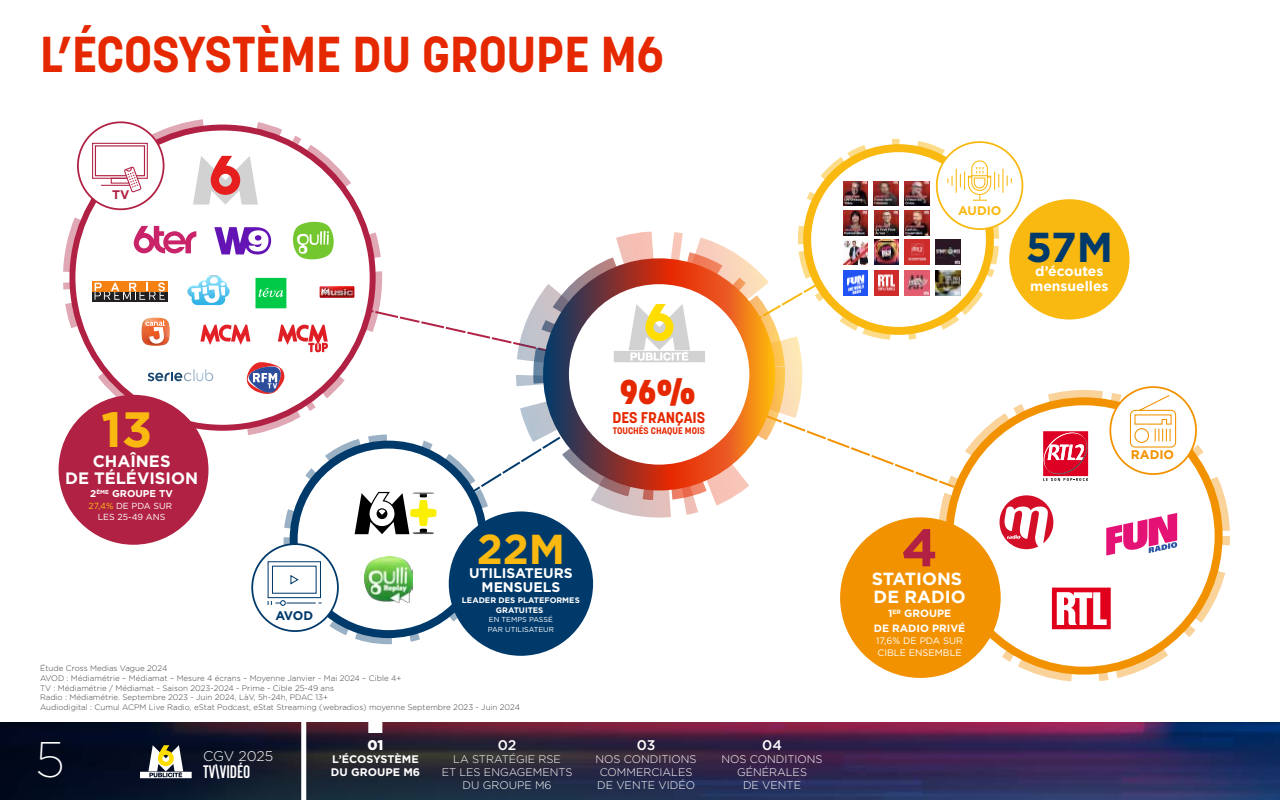
<style>
.page{position:relative;width:1280px;height:800px;background:#fff}
.page>*{position:absolute;margin:0;border:0;box-sizing:border-box;transform-origin:0 0}
.t1{font:700 52.8px "Gotham";color:#b12143}
.t2{font:700 50px "Korolev";color:#e62800}
.t3{font:200 50px "Gotham";color:#fff}
.t4{font:700 49.6px "Gotham";color:#f9b911}
.t5{font:700 41.8px "Gotham";color:#f9b911}
.t6{font:700 41.8px "Gotham";color:#003a6b}
.t7{font:800 34.1px "Korolev";color:#e62800}
.t8{font:700 18px "Korolev Compressed";color:#fff}
.t9{font:700 17.6px/18.3px "Gotham";color:#fff}
.t10{font:700 16.5px/17.1px "Gotham";color:#fff;text-align:center}
.t11{font:700 15.5px "Korolev";color:#e62800}
.t12{font:300 14px "Gotham";letter-spacing:-.01em;color:#fff}
.t13{font:500 14px "Gotham";color:#fff}
.t14{font:900 14px "Gotham";color:#fff}
.t15{font:14px "European Pi Std 3";color:#fff}
.t16{font:700 13.9px/15.3px "Gotham";color:#fff;text-align:center}
.t17{font:700 12.5px "Gotham";color:#f9b911}
.t18{font:700 12.5px "Gotham";color:#f39200}
.t19{font:700 12.5px "Gotham";color:#003a6b}
.t20{font:700 12.5px "Gotham";color:#b12143}
.t21{font:300 11px/13.2px "Gotham";color:#fff;text-align:center}
.t22{font:700 11px/13.2px "Gotham";color:#fff}
.t23{font:700 10.5px/14.4px "Gotham";color:#fff;text-align:center}
.t24{font:700 9.9px "Gotham";color:#fff}
.t25{font:700 9.5px "Korolev";color:#e62800}
.t26{font:9.4px/12.1px "Gotham";color:#fff}
.t27{font:8.8px/11.4px "Gotham";color:#fff;text-align:center}
.t28{font:300 8px/9.6px "Gotham";color:#404040}
.t29{font:700 8px/9.6px "Gotham";color:#fff;text-align:center}
.t30{font:7.2px/9.6px "Gotham";color:#fff}
.s1{color:#f9b911}
</style>
<div class="page">
<img style="left:0;top:722px;width:1280px;height:78px">
<div style="left:301px;top:722px;width:5px;height:78px;background:#fff"></div>
<svg style="left:336px;top:275px;width:180px;height:103px"></svg>
<svg style="left:386px;top:373px;width:197px;height:173px"></svg>
<svg style="left:802px;top:378px;width:270px;height:161px"></svg>
<div style="left:290px;top:441px;width:197px;height:197px;background:#003a6b;border-radius:50%"></div>
<div style="left:284px;top:434px;width:209px;height:210px;border:12px dashed #003a6b;border-radius:50%"></div>
<div style="left:294px;top:445px;width:189px;height:189px;background:#fff;border-radius:50%"></div>
<div style="left:290px;top:441px;width:197px;height:197px;border:8px solid #003a6b;border-radius:50%"></div>
<div style="left:63px;top:118px;width:319px;height:319px;border:16px dashed #b12143;border-radius:50%"></div>
<div style="left:72px;top:128px;width:301px;height:300px;background:#fff;border-radius:50%"></div>
<svg style="left:134px;top:226px;width:62px;height:27px"></svg>
<svg style="left:193px;top:156px;width:65px;height:49px"></svg>
<svg style="left:92px;top:291px;width:75px;height:10px"></svg>
<svg style="left:92px;top:281px;width:75px;height:10px"></svg>
<svg style="left:95px;top:282px;width:70px;height:18px"></svg>
<svg style="left:293px;top:222px;width:41px;height:37px"></svg>
<svg style="left:255px;top:278px;width:31px;height:30px"></svg>
<svg style="left:214px;top:227px;width:57px;height:28px"></svg>
<img style="left:188px;top:275px;width:42px;height:30px">
<svg style="left:191px;top:276px;width:34px;height:27px"></svg>
<img style="left:142px;top:318px;width:28px;height:28px">
<svg style="left:145px;top:321px;width:20px;height:23px"></svg>
<svg style="left:200px;top:325px;width:50px;height:20px"></svg>
<svg style="left:278px;top:325px;width:50px;height:27px"></svg>
<svg style="left:148px;top:369px;width:65px;height:12px"></svg>
<svg style="left:246px;top:362px;width:39px;height:32px"></svg>
<img style="left:320px;top:286px;width:34px;height:12px">
<div style="left:252px;top:544px;width:86px;height:87px;background:#fff;border-radius:50%"></div>
<div style="left:251px;top:543px;width:88px;height:89px;border:2px solid #003a6b;border-radius:50%"></div>
<div style="left:268px;top:561px;width:53px;height:37px;border:1px solid #003a6b"></div>
<svg style="left:290px;top:575px;width:9px;height:10px"></svg>
<svg style="left:268px;top:600px;width:54px;height:6px"></svg>
<svg style="left:516px;top:307px;width:286px;height:211px"></svg>
<svg style="left:533px;top:257px;width:252px;height:243px"></svg>
<svg style="left:556px;top:271px;width:206px;height:207px"></svg>
<div style="left:543px;top:258px;width:232px;height:232px;border:26px solid #fff;border-radius:50%"></div>
<svg style="left:944px;top:396px;width:280px;height:280px;background:#f5a936"></svg>
<div style="left:938px;top:390px;width:292px;height:292px;border:12px dashed #f39200;border-radius:50%"></div>
<div style="left:949px;top:401px;width:270px;height:270px;background:#fff;border-radius:50%"></div>
<div style="left:945px;top:397px;width:278px;height:278px;border:8px solid #f39200;border-radius:50%"></div>
<svg style="left:1043px;top:431px;width:46px;height:50px;background:#df465f"></svg>
<svg style="left:1106px;top:513px;width:71px;height:43px"></svg>
<svg style="left:614px;top:139px;width:398px;height:239px"></svg>
<svg style="left:355px;top:492px;width:81px;height:42px"></svg>
<div style="left:78px;top:122px;width:86px;height:87px;background:#fff;border-radius:50%"></div>
<div style="left:77px;top:121px;width:87px;height:89px;border:2px solid #b12143;border-radius:50%"></div>
<div style="left:92px;top:143px;width:56px;height:36px;border:1px solid #b12143"></div>
<div style="left:95px;top:145px;width:50px;height:31px;border:1px solid #b12143"></div>
<div style="left:111px;top:178px;width:18px;height:6px;border:1px solid #b12143"></div>
<hr style="left:101px;top:185px;width:38px;height:1px;background:#b12143">
<svg style="left:123px;top:166px;width:19px;height:27px"></svg>
<div style="left:1110px;top:387px;width:86px;height:87px;background:#fff;border-radius:50%"></div>
<div style="left:1109px;top:386px;width:88px;height:89px;border:2px solid #f39200;border-radius:50%"></div>
<svg style="left:1129px;top:394px;width:48px;height:54px"></svg>
<img style="left:843px;top:181px;width:25px;height:25px">
<img style="left:843px;top:210px;width:25px;height:25px">
<img style="left:874px;top:210px;width:25px;height:25px">
<img style="left:936px;top:271px;width:24px;height:24px">
<img style="left:936px;top:240px;width:24px;height:25px">
<img style="left:874px;top:181px;width:25px;height:25px">
<img style="left:905px;top:211px;width:25px;height:24px">
<img style="left:905px;top:181px;width:24px;height:25px">
<img style="left:843px;top:240px;width:25px;height:25px">
<img style="left:874px;top:240px;width:25px;height:25px">
<img style="left:905px;top:240px;width:25px;height:25px">
<img style="left:843px;top:271px;width:25px;height:24px">
<img style="left:874px;top:271px;width:25px;height:24px">
<img style="left:905px;top:271px;width:24px;height:24px">
<div style="left:59px;top:395px;width:149px;height:150px;background:#b12143;border-radius:50%"></div>
<div style="left:449px;top:511px;width:144px;height:145px;background:#003a6b;border-radius:50%"></div>
<div style="left:1009px;top:199px;width:121px;height:121px;background:#f9b911;border-radius:50%"></div>
<div style="left:840px;top:517px;width:161px;height:161px;background:#f39200;border-radius:50%"></div>
<svg style="left:1052px;top:588px;width:59px;height:41px"></svg>
<img style="left:365px;top:557px;width:47px;height:45px">
<svg style="left:1000px;top:495px;width:53px;height:54px"></svg>
<svg style="left:140px;top:745px;width:52px;height:33px"></svg>
<h2 class="t2" style="left:40px;top:23px;width:626px">L’ÉCOSYSTÈME DU GROUPE M6</h2>
<h3 class="t20" style="left:112px;top:187px;width:19px">TV</h3>
<h3 class="t4" style="left:101px;top:396px;width:53px">13</h3>
<h3 class="t10" style="left:65px;top:452px;width:134px">CHAÎNES<br>DE TÉLÉVISION</h3>
<p class="t24" style="left:90px;top:487px;width:84px">2<sup>ÈME</sup> GROUPE TV</p>
<p class="t27" style="left:89px;top:500px;width:85px"><span class="s1">27,4%</span> DE PDA SUR<br>LES 25-49 ANS</p>
<h3 class="t19" style="left:275px;top:607px;width:39px">AVOD</h3>
<h3 class="t5" style="left:477px;top:522px;width:90px">22M</h3>
<h3 class="t16" style="left:482px;top:580px;width:80px">MENSUELS</h3>
<p class="t29" style="left:462px;top:595px;width:119px">LEADER DES PLATEFORMES<br>GRATUITES</p>
<p class="t30" style="left:488px;top:615px;width:68px">EN TEMPS PASSÉ<br>PAR UTILISATEUR</p>
<h3 class="t16" style="left:469px;top:566px;width:105px">UTILISATEURS</h3>
<p class="t28" style="left:40px;top:664px;width:481px">Étude Cross Medias Vague 2024<br>AVOD : Médiamétrie – Médiamat – Mesure 4 écrans – Moyenne Janvier - Mai 2024 – Cible 4+<br>TV : Médiamétrie / Médiamat - Saison 2023-2024 - Prime - Cible 25-49 ans<br>Radio : Médiamétrie. Septembre 2023 - Juin 2024, LàV, 5h-24h, PDAC 13+<br>Audiodigital : Cumul ACPM Live Radio, eStat Podcast, eStat Streaming (webradios) moyenne Septembre 2023 - Juin 2024</p>
<h3 class="t15" style="left:369px;top:719px;width:11px">•</h3>
<h3 class="t14" style="left:368px;top:735px;width:17px">01</h3>
<h3 class="t22" style="left:331px;top:752px;width:91px">L’ÉCOSYSTÈME<br>DU GROUPE M6</h3>
<h3 class="t13" style="left:498px;top:736px;width:20px">02</h3>
<h3 class="t21" style="left:442px;top:752px;width:132px">LA STRATÉGIE RSE<br>ET LES ENGAGEMENTS<br>DU GROUPE M6</h3>
<h2 class="t3" style="left:35px;top:728px;width:31px">5</h2>
<h3 class="t12" style="left:203px;top:747px;width:72px">CGV 2025</h3>
<h3 class="t8" style="left:203px;top:762px;width:49px">TV\VIDÉO</h3>
<h3 class="t7" style="left:620px;top:371px;width:77px">96%</h3>
<h3 class="t11" style="left:612px;top:408px;width:94px">DES FRANÇAIS</h3>
<p class="t25" style="left:613px;top:425px;width:94px">TOUCHÉS CHAQUE MOIS</p>
<h3 class="t13" style="left:637px;top:736px;width:20px">03</h3>
<h3 class="t21" style="left:596px;top:752px;width:103px;text-align:left">NOS CONDITIONS<br>COMMERCIALES<br>DE VENTE VIDÉO</h3>
<h3 class="t13" style="left:762px;top:736px;width:21px">04</h3>
<h3 class="t21" style="left:722px;top:752px;width:103px">NOS CONDITIONS<br>GÉNÉRALES<br>DE VENTE</h3>
<h3 class="t17" style="left:958px;top:202px;width:45px">AUDIO</h3>
<h3 class="t6" style="left:1026px;top:220px;width:89px">57M</h3>
<h3 class="t16" style="left:1030px;top:263px;width:80px">d’écoutes mensuelles</h3>
<h1 class="t1" style="left:901px;top:513px;width:38px">4</h1>
<h3 class="t9" style="left:872px;top:569px;width:95px">STATIONS<br>DE RADIO</h3>
<h3 class="t23" style="left:874px;top:606px;width:93px">1<sup>ER</sup> GROUPE<br>DE RADIO PRIVÉ</h3>
<p class="t26" style="left:876px;top:634px;width:88px">17,6% DE PDA SUR<br>CIBLE ENSEMBLE</p>
<h3 class="t18" style="left:1131px;top:447px;width:45px">RADIO</h3>
</div>
